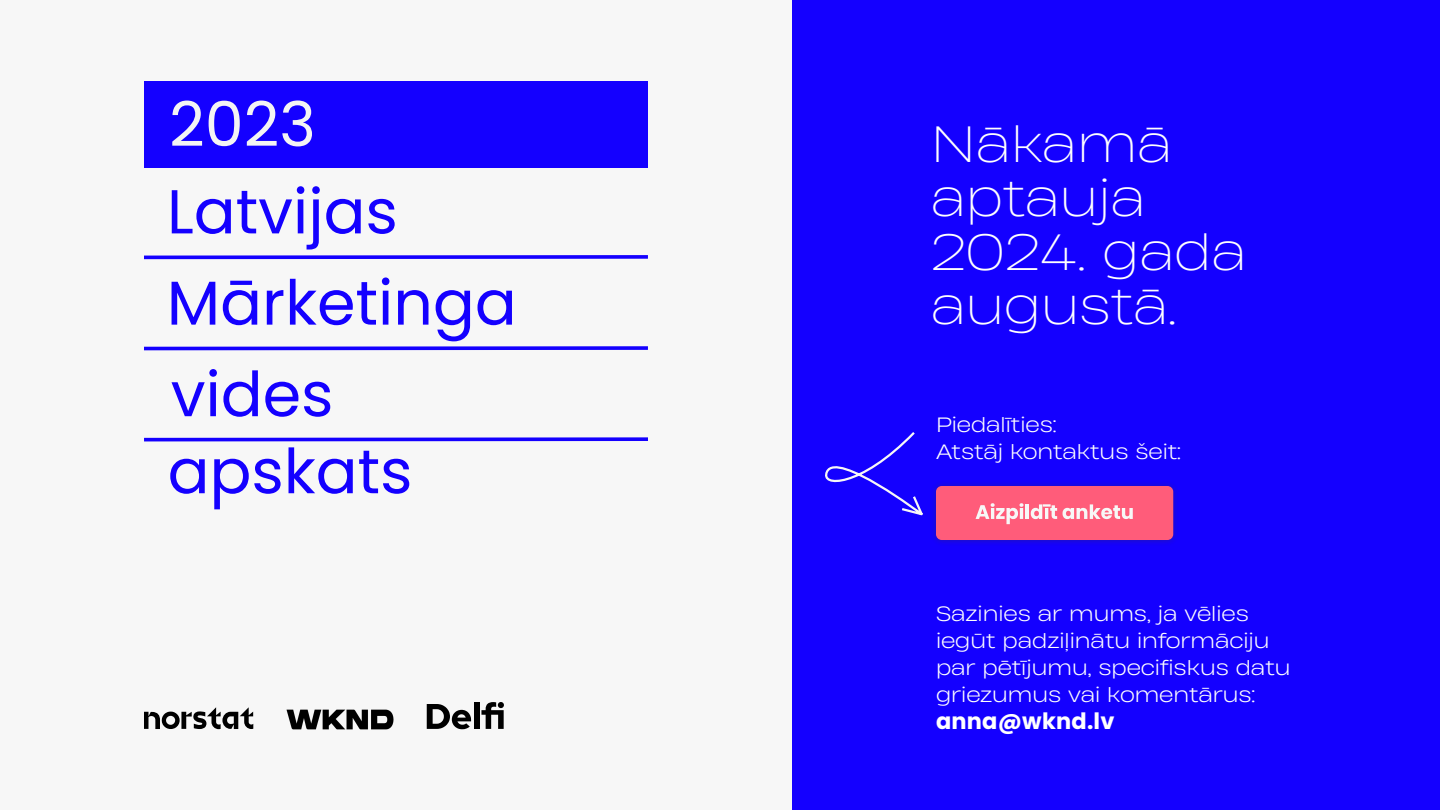
<style>
.page{position:relative;width:1440px;height:810px;background:#f7f7f7}
.page>*{position:absolute;margin:0;border:0;box-sizing:border-box;transform-origin:0 0}
.t1{font:100 48px/54px "Heading Now 81";color:#fff}
.t2{font:700 22.5px "Poppins";letter-spacing:.01em;color:#fff}
.t3{font:300 19.5px/27px "Heading Now 82";color:#fff}
</style>
<div class="page">
<div style="left:792px;top:0;width:648px;height:810px;background:#1400ff"></div>
<div style="left:930px;top:480px;width:250px;height:66px;background:#373737;opacity:.37"></div>
<div style="left:936px;top:486px;width:237px;height:54px;background:#ff5c7a;border-radius:6px"></div>
<svg style="left:976px;top:503px;width:47px;height:21px"></svg>
<hr style="left:1026px;top:504px;width:3px;height:15px;background:#f7f7f7">
<svg style="left:1031px;top:504px;width:26px;height:15px"></svg>
<svg style="left:1063px;top:504px;width:70px;height:15px"></svg>
<svg style="left:825px;top:432px;width:98px;height:84px"></svg>
<svg style="left:170px;top:459px;width:35px;height:35px"></svg>
<svg style="left:214px;top:459px;width:67px;height:50px"></svg>
<svg style="left:289px;top:447px;width:64px;height:47px"></svg>
<svg style="left:359px;top:451px;width:50px;height:43px"></svg>
<svg style="left:144px;top:167px;width:504px;height:275px"></svg>
<div style="left:144px;top:81px;width:504px;height:86px;background:#1400ff"></div>
<svg style="left:172px;top:101px;width:30px;height:45px"></svg>
<svg style="left:209px;top:101px;width:31px;height:45px"></svg>
<svg style="left:247px;top:100px;width:65px;height:46px"></svg>
<img style="left:286px;top:710px;width:108px;height:20px">
<svg style="left:144px;top:707px;width:109px;height:22px"></svg>
<svg style="left:427px;top:704px;width:44px;height:25px"></svg>
<div style="left:474px;top:702px;width:5px;height:27px;background:#000"></div>
<svg style="left:481px;top:702px;width:23px;height:27px"></svg>
<h1 class="t1" style="left:931px;top:114px;width:317px">Nākamā aptauja<br>2024. gada augustā.</h1>
<p class="t3" style="left:936px;top:410px;width:246px">Piedalīties:<br>Atstāj kontaktus šeit:</p>
<p class="t3" style="left:936px;top:599px;width:356px">Sazinies ar mums, ja vēlies iegūt padziļinātu informāciju par pētījumu, specifiskus datu griezumus vai komentārus:</p>
<p class="t2" style="left:936px;top:708px;width:180px">anna@wknd.lv</p>
</div>
